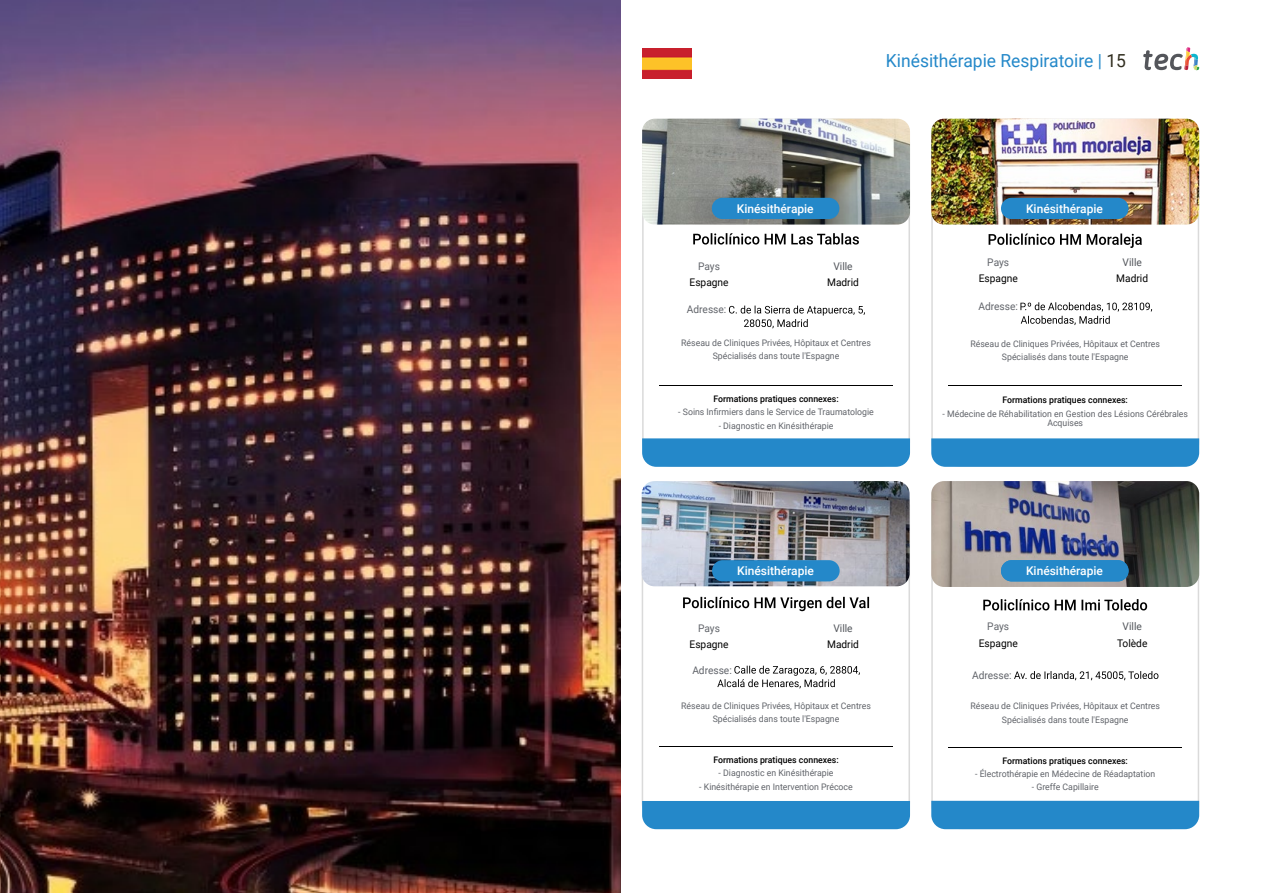
<style>
.page{position:relative;width:1263px;height:893px;background:#fff}
.page>*{position:absolute;margin:0;border:0;box-sizing:border-box;transform-origin:0 0}
.t1{font:18px "Roboto";color:#2488c9}
.t2{font:500 12px "Roboto";color:#fff}
.t3{font:10.5px "Roboto";color:#000}
.t4{font:10.5px "Roboto";color:#61646a}
.t5{font:10.5px "Roboto";color:#52555b}
.t6{font:9px/13.5px "Roboto";color:#61646a;text-align:center}
.t7{font:500 9px "Roboto";color:#000}
.s1{color:#312e20}
</style>
<div class="page">
<img style="left:642px;top:49px;width:49px;height:30px">
<img style="left:0;top:0;width:621px;height:893px">
<svg style="left:1143px;top:47px;width:56px;height:24px"></svg>
<svg style="left:642px;top:118px;width:269px;height:325px"></svg>
<img style="left:642px;top:119px;width:268px;height:106px">
<div style="left:712px;top:198px;width:127px;height:21px;background:#2488c9;border-radius:11px"></div>
<svg style="left:642px;top:438px;width:268px;height:29px;background:#2a8bca"></svg>
<hr style="left:659px;top:385px;width:234px;height:1px;background:#000">
<svg style="left:693px;top:233px;width:166px;height:12px"></svg>
<svg style="left:729px;top:306px;width:136px;height:22px"></svg>
<svg style="left:931px;top:118px;width:269px;height:337px"></svg>
<img style="left:931px;top:119px;width:268px;height:106px">
<div style="left:1001px;top:198px;width:127px;height:21px;background:#2488c9;border-radius:11px"></div>
<svg style="left:931px;top:438px;width:268px;height:29px;background:#2a8bca"></svg>
<hr style="left:948px;top:385px;width:234px;height:1px;background:#000">
<svg style="left:988px;top:233px;width:154px;height:15px"></svg>
<svg style="left:1020px;top:302px;width:132px;height:23px"></svg>
<svg style="left:931px;top:492px;width:269px;height:338px"></svg>
<img style="left:931px;top:481px;width:268px;height:106px">
<div style="left:931px;top:801px;width:268px;height:28px;background:#2488c9"></div>
<hr style="left:948px;top:747px;width:234px;height:1px;background:#000">
<svg style="left:983px;top:599px;width:164px;height:11px"></svg>
<svg style="left:1014px;top:671px;width:144px;height:9px"></svg>
<div style="left:1001px;top:560px;width:127px;height:21px;background:#2488c9;border-radius:11px"></div>
<svg style="left:641px;top:490px;width:270px;height:314px"></svg>
<img style="left:642px;top:481px;width:267px;height:105px">
<div style="left:642px;top:801px;width:268px;height:28px;background:#2488c9"></div>
<hr style="left:659px;top:746px;width:234px;height:1px;background:#000">
<svg style="left:683px;top:597px;width:186px;height:14px"></svg>
<svg style="left:717px;top:666px;width:143px;height:22px"></svg>
<div style="left:712px;top:560px;width:128px;height:21px;background:#2488c9;border-radius:11px"></div>
<h1 class="t1" style="left:886px;top:48px;width:241px">Kinésithérapie Respiratoire | <span class="s1">15</span></h1>
<h2 class="t2" style="left:737px;top:200px;width:78px">Kinésithérapie</h2>
<h2 class="t2" style="left:1026px;top:200px;width:78px">Kinésithérapie</h2>
<p class="t4" style="left:698px;top:259px;width:23px">Pays</p>
<p class="t3" style="left:690px;top:275px;width:41px">Espagne</p>
<p class="t5" style="left:833px;top:259px;width:21px">Ville</p>
<p class="t3" style="left:827px;top:275px;width:33px">Madrid</p>
<p class="t4" style="left:987px;top:255px;width:23px">Pays</p>
<p class="t3" style="left:979px;top:271px;width:41px">Espagne</p>
<p class="t5" style="left:1122px;top:255px;width:21px">Ville</p>
<p class="t3" style="left:1116px;top:271px;width:33px">Madrid</p>
<p class="t4" style="left:687px;top:302px;width:41px">Adresse:</p>
<p class="t6" style="left:681px;top:335px;width:191px">Réseau de Cliniques Privées, Hôpitaux et Centres<br>Spécialisés dans toute l'Espagne</p>
<p class="t7" style="left:713px;top:393px;width:127px">Formations pratiques connexes:</p>
<p class="t6" style="left:678px;top:405px;width:197px">- Soins Infirmiers dans le Service de Traumatologie</p>
<p class="t6" style="left:719px;top:418px;width:116px">- Diagnostic en Kinésithérapie</p>
<p class="t4" style="left:978px;top:299px;width:41px">Adresse:</p>
<p class="t6" style="left:970px;top:337px;width:191px">Réseau de Cliniques Privées, Hôpitaux et Centres<br>Spécialisés dans toute l'Espagne</p>
<p class="t7" style="left:1002px;top:394px;width:127px">Formations pratiques connexes:</p>
<p class="t6" style="left:942px;top:408px;width:247px;line-height:9px">- Médecine de Réhabilitation en Gestion des Lésions Cérébrales<br>Acquises</p>
<h2 class="t2" style="left:737px;top:563px;width:78px">Kinésithérapie</h2>
<h2 class="t2" style="left:1026px;top:563px;width:78px">Kinésithérapie</h2>
<p class="t4" style="left:698px;top:620px;width:23px">Pays</p>
<p class="t3" style="left:690px;top:637px;width:41px">Espagne</p>
<p class="t5" style="left:833px;top:620px;width:21px">Ville</p>
<p class="t3" style="left:827px;top:637px;width:33px">Madrid</p>
<p class="t4" style="left:987px;top:619px;width:23px">Pays</p>
<p class="t3" style="left:979px;top:635px;width:41px">Espagne</p>
<p class="t5" style="left:1122px;top:619px;width:21px">Ville</p>
<p class="t3" style="left:1117px;top:635px;width:32px">Tolède</p>
<p class="t4" style="left:692px;top:662px;width:41px">Adresse:</p>
<p class="t6" style="left:681px;top:699px;width:191px">Réseau de Cliniques Privées, Hôpitaux et Centres<br>Spécialisés dans toute l'Espagne</p>
<p class="t7" style="left:713px;top:753px;width:127px">Formations pratiques connexes:</p>
<p class="t6" style="left:719px;top:766px;width:116px">- Diagnostic en Kinésithérapie</p>
<p class="t6" style="left:699px;top:779px;width:155px">- Kinésithérapie en Intervention Précoce</p>
<p class="t4" style="left:972px;top:668px;width:41px">Adresse:</p>
<p class="t6" style="left:970px;top:699px;width:191px">Réseau de Cliniques Privées, Hôpitaux et Centres<br>Spécialisés dans toute l'Espagne</p>
<p class="t7" style="left:1002px;top:754px;width:127px">Formations pratiques connexes:</p>
<p class="t6" style="left:975px;top:766px;width:182px">- Électrothérapie en Médecine de Réadaptation</p>
<p class="t6" style="left:1032px;top:780px;width:68px">- Greffe Capillaire</p>
</div>
